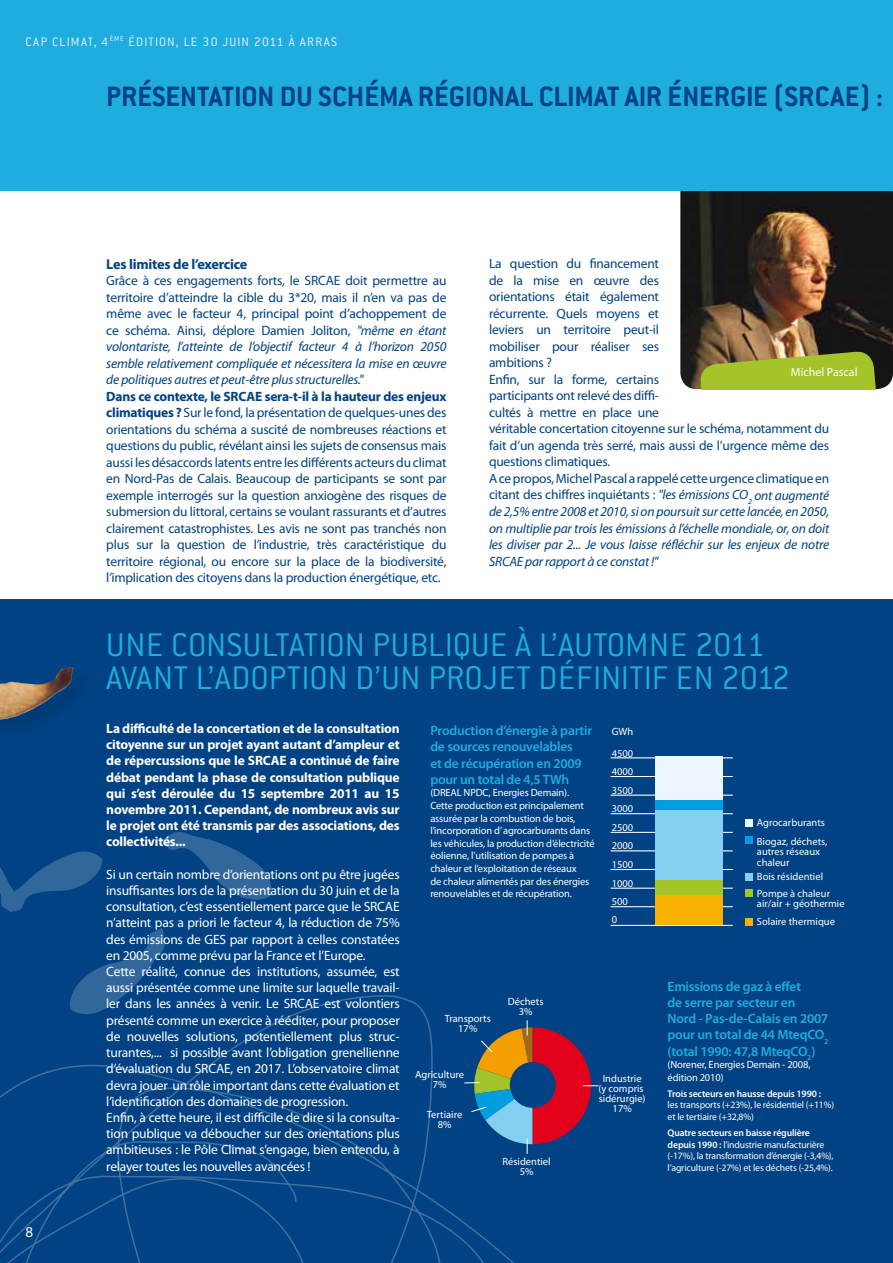
<style>
.page{position:relative;width:893px;height:1263px;background:#fff}
.page>*{position:absolute;margin:0;border:0;box-sizing:border-box;transform-origin:0 0}
.t1{font:300 36px/33px "Conduit ITC";letter-spacing:.005em;color:#1fade0}
.t2{font:700 30.75px "Conduit ITC";color:#004283}
.t3{font:15px "Myriad Pro";color:#fff}
.t4{font:700 14.25px "Myriad Pro";letter-spacing:-.015em;color:#004283}
.t5{font:13.5px/16.5px "Myriad Pro";letter-spacing:-.015em;color:#004283;text-align:justify}
.t6{font:13.5px/16.2px "Myriad Pro";letter-spacing:-.015em;color:#fff}
.t7{font:700 13.5px/16.2px "Myriad Pro";letter-spacing:-.015em;color:#fff;text-align:justify}
.t8{font:600 13.5px/16.2px "Myriad Pro";letter-spacing:-.015em;color:#1fade0}
.t9{font:300 13.5px "Conduit ITC";letter-spacing:.085em;color:#eaf5fb}
.t10{font:12px "Myriad Pro";color:#fff}
.t11{font:10.5px/12.6px "Myriad Pro";letter-spacing:-.015em;color:#fff;text-align:center}
.t12{font:9.75px/11.7px "Myriad Pro";letter-spacing:-.015em;color:#fff}
.t13{font:600 9.75px "Myriad Pro";letter-spacing:-.015em;color:#fff}
.s1{font-style:italic}
.s2{font-weight:700}
.s3{font-weight:600}
</style>
<div class="page">
<div style="left:0;top:600px;width:893px;height:663px;background:#004283"></div>
<img style="left:680px;top:190px;width:213px;height:199px">
<div style="left:0;top:0;width:893px;height:190px;background:#1fade0"></div>
<hr style="left:611px;top:757px;width:122px;height:1px;background:#fff">
<hr style="left:611px;top:776px;width:122px;height:1px;background:#fff">
<hr style="left:611px;top:795px;width:122px;height:1px;background:#fff">
<hr style="left:611px;top:813px;width:122px;height:1px;background:#fff">
<hr style="left:611px;top:832px;width:122px;height:1px;background:#fff">
<hr style="left:611px;top:850px;width:122px;height:1px;background:#fff">
<hr style="left:611px;top:869px;width:122px;height:1px;background:#fff">
<hr style="left:611px;top:888px;width:122px;height:1px;background:#fff">
<hr style="left:611px;top:906px;width:122px;height:1px;background:#fff">
<hr style="left:611px;top:925px;width:122px;height:1px;background:#fff">
<div style="left:655px;top:756px;width:68px;height:45px;background:#ebf7fc"></div>
<div style="left:655px;top:801px;width:68px;height:9px;background:#009ee0"></div>
<div style="left:655px;top:810px;width:68px;height:71px;background:#84d0f0"></div>
<div style="left:655px;top:881px;width:68px;height:15px;background:#a4c528"></div>
<div style="left:655px;top:896px;width:68px;height:29px;background:#f9b100"></div>
<div style="left:745px;top:819px;width:8px;height:7px;background:#ebf7fc"></div>
<div style="left:745px;top:837px;width:8px;height:7px;background:#009ee0"></div>
<div style="left:745px;top:873px;width:8px;height:7px;background:#84d0f0"></div>
<div style="left:745px;top:890px;width:8px;height:7px;background:#a4c528"></div>
<div style="left:745px;top:918px;width:8px;height:7px;background:#f9b100"></div>
<svg style="left:699px;top:350px;width:191px;height:39px;background:#91a22d"></svg>
<svg style="left:0;top:851px;width:103px;height:61px"></svg>
<svg style="left:72px;top:928px;width:93px;height:67px"></svg>
<svg style="left:161px;top:832px;width:111px;height:68px"></svg>
<img style="left:0;top:667px;width:74px;height:52px">
<svg style="left:0;top:995px;width:599px;height:268px"></svg>
<p class="t9" style="left:26px;top:34px;width:313px">CAP CLIMAT, 4<sup>ÈME</sup> ÉDITION, LE 30 JUIN 2011 À ARRAS</p>
<h2 class="t2" style="left:106px;top:79px;width:778px">PRÉSENTATION DU SCHÉMA RÉGIONAL CLIMAT AIR ÉNERGIE (SRCAE) :</h2>
<p class="t4" style="left:106px;top:254px;width:142px">Les limites de l’exercice</p>
<p class="t5" style="left:106px;top:272px;width:342px">Grâce à ces engagements forts, le SRCAE doit permettre au territoire d’atteindre la cible du 3*20, mais il n’en va pas de même avec le facteur 4, principal point d’achoppement de ce schéma. Ainsi, déplore Damien Joliton, <span class="s1">"même en étant volontariste, l’atteinte de l’objectif facteur 4 à l’horizon 2050 semble relativement compliquée et nécessitera la mise en œuvre de politiques autres et peut-être plus structurelles."</span></p>
<p class="t5" style="left:106px;top:387px;width:342px"><span class="s2">Dans ce contexte, le SRCAE sera-t-il à la hauteur des enjeux climatiques ?</span> Sur le fond, la présentation de quelques-unes des orientations du schéma a suscité de nombreuses réactions et questions du public, révélant ainsi les sujets de consensus mais aussi les désaccords latents entre les différents acteurs du climat en Nord-Pas de Calais. Beaucoup de participants se sont par exemple interrogés sur la question anxiogène des risques de submersion du littoral, certains se voulant rassurants et d’autres clairement catastrophistes. Les avis ne sont pas tranchés non plus sur la question de l’industrie, très caractéristique du territoire régional, ou encore sur la place de la biodiversité, l’implication des citoyens dans la production énergétique, etc.</p>
<p class="t5" style="left:489px;top:255px;width:342px;text-align:left">La question du financement<br>de la mise en œuvre des<br>orientations était également<br>récurrente. Quels moyens et<br>leviers un territoire peut-il<br>mobiliser pour réaliser ses<br>ambitions ?<br>Enfin, sur la forme, certains<br>participants ont relevé des diffi-<br>cultés à mettre en place une<br>véritable concertation citoyenne sur le schéma, notamment du fait d’un agenda très serré, mais aussi de l’urgence même des questions climatiques.<br>A ce propos, Michel Pascal a rappelé cette urgence climatique en citant des chiffres inquiétants : <span class="s1">"les émissions CO</span><sub>2</sub> <span class="s1">ont augmenté de 2,5% entre 2008 et 2010, si on poursuit sur cette lancée, en 2050, on multiplie par trois les émissions à l’échelle mondiale, or, on doit les diviser par 2... Je vous laisse réfléchir sur les enjeux de notre SRCAE par rapport à ce constat !"</span></p>
<p class="t10" style="left:791px;top:364px;width:68px">Michel Pascal</p>
<p class="t3" style="left:26px;top:1222px;width:9px">8</p>
<h1 class="t1" style="left:106px;top:628px;width:685px">UNE CONSULTATION PUBLIQUE À L’AUTOMNE 2011<br>AVANT L’ADOPTION D’UN PROJET DÉFINITIF EN 2012</h1>
<p class="t8" style="left:430px;top:722px;width:163px">Production d’énergie à partir de sources renouvelables<br>et de récupération en 2009 pour un total de 4,5 TWh</p>
<p class="t11" style="left:430px;top:786px;width:166px;text-align:left">(DREAL NPDC, Energies Demain).<br>Cette production est principalement assurée par la combustion de bois, l’incorporation d’ agrocarburants dans les véhicules, la production d’électricité éolienne, l’utilisation de pompes à chaleur et l’exploitation de réseaux<br>de chaleur alimentés par des énergies renouvelables et de récupération.</p>
<p class="t7" style="left:106px;top:720px;width:295px">La difficulté de la concertation et de la consultation citoyenne sur un projet ayant autant d’ampleur et de répercussions que le SRCAE a continué de faire débat pendant la phase de consultation publique qui s’est déroulée du 15 septembre 2011 au 15 novembre 2011. Cependant, de nombreux avis sur le projet ont été transmis par des associations, des collectivités...</p>
<p class="t6" style="left:106px;top:866px;width:295px">Si un certain nombre d’orientations ont pu être jugées insuffisantes lors de la présentation du 30 juin et de la consultation, c’est essentiellement parce que le SRCAE n’atteint pas a priori le facteur 4, la réduction de 75% des émissions de GES par rapport à celles constatées en 2005, comme prévu par la France et l’Europe.<br>Cette réalité, connue des institutions, assumée, est aussi présentée comme une limite sur laquelle travail&shy;ler dans les années à venir. Le SRCAE est volontiers présenté comme un exercice à rééditer, pour proposer de nouvelles solutions, potentiellement plus struc&shy;turantes,... si possible avant l’obligation grenellienne d’évaluation du SRCAE, en 2017. L’observatoire climat devra jouer un rôle important dans cette évaluation et l’identification des domaines de progression.<br>Enfin, à cette heure, il est difficile de dire si la consulta&shy;tion publique va déboucher sur des orientations plus ambitieuses : le Pôle Climat s’engage, bien entendu, à relayer toutes les nouvelles avancées !</p>
<p class="t11" style="left:612px;top:725px;width:23px">GWh</p>
<p class="t11" style="left:612px;top:747px;width:23px">4500</p>
<p class="t11" style="left:612px;top:765px;width:23px">4000</p>
<p class="t11" style="left:612px;top:784px;width:23px">3500</p>
<p class="t11" style="left:612px;top:802px;width:23px">3000</p>
<p class="t11" style="left:757px;top:813px;width:72px;line-height:18.8px;text-align:left">Agrocarburants<br>Biogaz, déchets,</p>
<p class="t11" style="left:757px;top:846px;width:65px;line-height:10.5px;text-align:left">autres réseaux chaleur</p>
<p class="t11" style="left:612px;top:821px;width:23px">2500</p>
<p class="t11" style="left:612px;top:839px;width:23px">2000</p>
<p class="t11" style="left:612px;top:858px;width:23px">1500</p>
<p class="t11" style="left:757px;top:870px;width:68px">Bois résidentiel</p>
<p class="t11" style="left:612px;top:877px;width:23px">1000</p>
<p class="t11" style="left:757px;top:888px;width:89px;line-height:10.5px;text-align:left">Pompe à chaleur air/air + géothermie</p>
<p class="t11" style="left:612px;top:895px;width:18px">500</p>
<p class="t11" style="left:612px;top:913px;width:7px">0</p>
<p class="t11" style="left:757px;top:915px;width:80px">Solaire thermique</p>
<p class="t8" style="left:668px;top:978px;width:162px">Emissions de gaz à effet<br>de serre par secteur en<br>Nord - Pas-de-Calais en 2007 pour un total de 44 MteqCO<sub>2 </sub>(total 1990: 47,8 MteqCO<sub>2</sub>)</p>
<p class="t11" style="left:668px;top:1058px;width:144px;text-align:left">(Norener, Energies Demain - 2008, édition 2010)</p>
<p class="t13" style="left:668px;top:1087px;width:155px">Trois secteurs en hausse depuis 1990 :</p>
<p class="t12" style="left:668px;top:1099px;width:168px">les transports (+23%), le résidentiel (+11%) et le tertiaire (+32,8%)</p>
<p class="t12" style="left:668px;top:1127px;width:167px"><span class="s3">Quatre secteurs en baisse régulière depuis 1990 :</span> l’industrie manufacturière (-17%), la transformation d’énergie (-3,4%), l’agriculture (-27%) et les déchets (-25,4%).</p>
<p class="t11" style="left:508px;top:996px;width:37px;line-height:10.1px">Déchets<br>3%</p>
<p class="t11" style="left:445px;top:1013px;width:48px;line-height:10.1px">Transports<br>17%</p>
<p class="t11" style="left:415px;top:1069px;width:50px;line-height:10.1px">Agriculture<br>7%</p>
<p class="t11" style="left:427px;top:1109px;width:37px;line-height:10.1px">Tertiaire<br>8%</p>
<p class="t11" style="left:598px;top:1073px;width:49px;line-height:10.1px">Industrie (y compris sidérurgie)<br>17%</p>
<p class="t11" style="left:502px;top:1156px;width:50px;line-height:10.1px">Résidentiel<br>5%</p>
</div>
